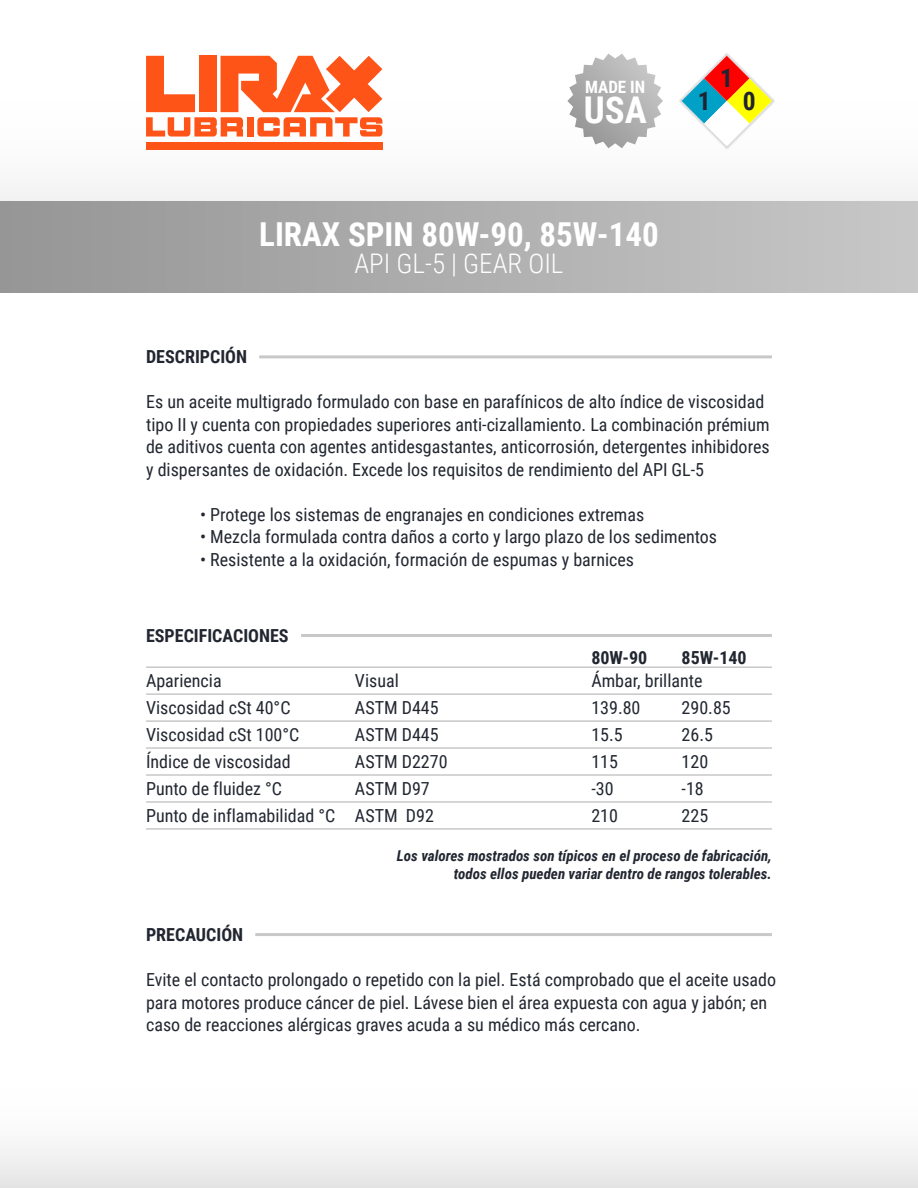
<style>
.page{position:relative;width:918px;height:1188px;background:#fff}
.page>*{position:absolute;margin:0;border:0;box-sizing:border-box;transform-origin:0 0}
.t1{font:700 36.9px "Roboto Condensed";color:#fff}
.t2{font:700 33px "Roboto Condensed";color:#fff}
.t3{font:300 27px "Roboto Condensed";color:#fff}
.t4{font:700 25.5px "Roboto Condensed";color:#202430}
.t5{font:18px/27px "Roboto Condensed";color:#212630}
.t6{font:700 18px "Roboto Condensed";color:#212630}
.t7{font:700 17.1px "Roboto Condensed";color:#fff}
.t8{font:italic 700 15px/18px "Roboto Condensed";color:#212630;text-align:right}
</style>
<div class="page">
<div style="left:0;top:986px;width:918px;height:202px;background:linear-gradient(to bottom,#fff,#f0f0f0)"></div>
<hr style="left:301px;top:634px;width:471px;height:3px;background:#c8c8c8">
<hr style="left:146px;top:720px;width:626px;height:2px;background:#c8c8c8">
<hr style="left:146px;top:693px;width:626px;height:2px;background:#c8c8c8">
<hr style="left:146px;top:666px;width:626px;height:2px;background:#c8c8c8">
<hr style="left:146px;top:828px;width:626px;height:2px;background:#c8c8c8">
<hr style="left:146px;top:801px;width:626px;height:2px;background:#c8c8c8">
<hr style="left:146px;top:774px;width:626px;height:2px;background:#c8c8c8">
<hr style="left:146px;top:747px;width:626px;height:2px;background:#c8c8c8">
<hr style="left:255px;top:933px;width:517px;height:3px;background:#c8c8c8">
<div style="left:0;top:202px;width:918px;height:90px;background:linear-gradient(to right,#959595,#c7c7c7)"></div>
<svg style="left:567px;top:54px;width:58px;height:94px"></svg>
<img style="left:625px;top:53px;width:203px;height:149px">
<svg style="left:682px;top:56px;width:90px;height:90px"></svg>
<div style="left:146px;top:142px;width:236px;height:7px;background:#ff5417"></div>
<svg style="left:146px;top:56px;width:236px;height:81px"></svg>
<hr style="left:259px;top:355px;width:513px;height:3px;background:#c8c8c8">
<h3 class="t4" style="left:720px;top:60px;width:14px">1</h3>
<p class="t7" style="left:585px;top:75px;width:62px">MADE IN</p>
<h1 class="t1" style="left:584px;top:84px;width:65px">USA</h1>
<h3 class="t4" style="left:698px;top:83px;width:14px">1</h3>
<h3 class="t4" style="left:743px;top:83px;width:14px">0</h3>
<h2 class="t2" style="left:259px;top:211px;width:401px">LIRAX SPIN 80W-90, 85W-140</h2>
<h3 class="t3" style="left:355px;top:244px;width:210px">API GL-5 | GEAR OIL</h3>
<p class="t6" style="left:146px;top:344px;width:103px">DESCRIPCIÓN</p>
<p class="t5" style="left:146px;top:390px;width:625px;line-height:22.5px">Es un aceite multigrado formulado con base en parafínicos de alto índice de viscosidad tipo II y cuenta con propiedades superiores anti-cizallamiento. La combinación prémium de aditivos cuenta con agentes antidesgastantes, anticorrosión, detergentes inhibidores y dispersantes de oxidación. Excede los requisitos de rendimiento del API GL-5</p>
<p class="t5" style="left:200px;top:500px;width:446px">• Protege los sistemas de engranajes en condiciones extremas</p>
<p class="t5" style="left:200px;top:523px;width:519px">• Mezcla formulada contra daños a corto y largo plazo de los sedimentos</p>
<p class="t5" style="left:200px;top:545px;width:436px">• Resistente a la oxidación, formación de espumas y barnices</p>
<p class="t6" style="left:146px;top:623px;width:144px">ESPECIFICACIONES</p>
<p class="t5" style="left:146px;top:666px;width:191px">Apariencia<br>Viscosidad cSt 40°C<br>Viscosidad cSt 100°C<br>Índice de viscosidad<br>Punto de fluidez °C<br>Punto de inflamabilidad °C</p>
<p class="t5" style="left:355px;top:666px;width:94px">Visual<br>ASTM D445<br>ASTM D445<br>ASTM D2270<br>ASTM D97<br>ASTM D92</p>
<p class="t6" style="left:591px;top:645px;width:57px">80W-90</p>
<p class="t5" style="left:591px;top:693px;width:51px">139.80<br>15.5<br>115 -30<br>210</p>
<p class="t6" style="left:682px;top:645px;width:67px">85W-140</p>
<p class="t5" style="left:682px;top:693px;width:51px">290.85<br>26.5<br>120 -18<br>225</p>
<p class="t5" style="left:591px;top:666px;width:113px">Ámbar, brillante</p>
<p class="t8" style="left:397px;top:846px;width:376px">Los valores mostrados son típicos en el proceso de fabricación, todos ellos pueden variar dentro de rangos tolerables.</p>
<p class="t6" style="left:146px;top:922px;width:99px">PRECAUCIÓN</p>
<p class="t5" style="left:146px;top:968px;width:632px;line-height:22.5px">Evite el contacto prolongado o repetido con la piel. Está comprobado que el aceite usado para motores produce cáncer de piel. Lávese bien el área expuesta con agua y jabón; en caso de reacciones alérgicas graves acuda a su médico más cercano.</p>
</div>
